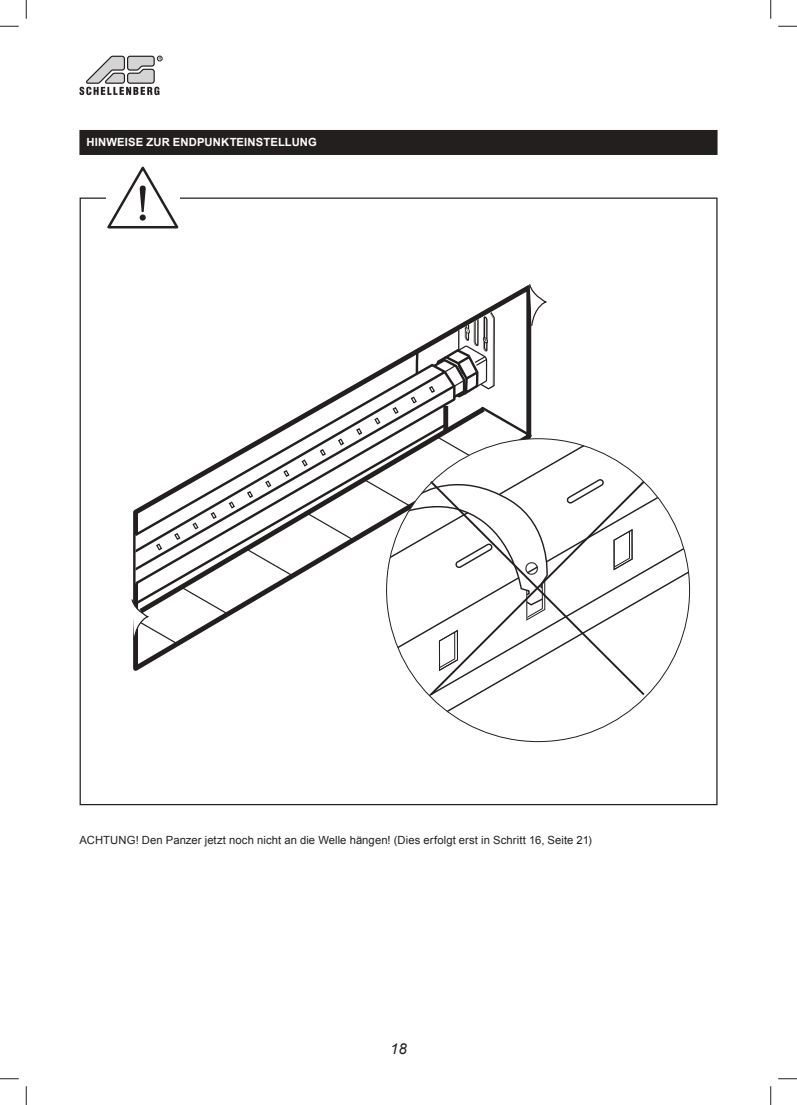
<style>
.page{position:relative;width:797px;height:1105px;background:#fff}
.page>*{position:absolute;margin:0;border:0;box-sizing:border-box;transform-origin:0 0}
.t1{font:italic 15px "Arial";color:#241f1f}
.t2{font:11.25px "Arial";letter-spacing:.01em;color:#241f1f}
.t3{font:700 11.25px "Arial";letter-spacing:.01em;color:#fff}
</style>
<div class="page">
<div style="left:79px;top:130px;width:638px;height:25px;background:#241f1f"></div>
<svg style="left:131px;top:599px;width:95px;height:46px"></svg>
<svg style="left:136px;top:606px;width:110px;height:12px"></svg>
<svg style="left:133px;top:422px;width:168px;height:184px"></svg>
<svg style="left:409px;top:539px;width:280px;height:203px"></svg>
<svg style="left:301px;top:284px;width:304px;height:387px"></svg>
<svg style="left:428px;top:479px;width:218px;height:218px"></svg>
<svg style="left:107px;top:166px;width:72px;height:63px"></svg>
<svg style="left:79px;top:55px;width:83px;height:40px"></svg>
<svg style="left:0;top:25px;width:19px;height:2px"></svg>
<svg style="left:778px;top:25px;width:19px;height:2px"></svg>
<svg style="left:0;top:1078px;width:19px;height:1px"></svg>
<svg style="left:778px;top:1078px;width:19px;height:1px"></svg>
<svg style="left:25px;top:0;width:2px;height:19px"></svg>
<svg style="left:25px;top:1086px;width:2px;height:19px"></svg>
<svg style="left:770px;top:0;width:1px;height:19px"></svg>
<svg style="left:770px;top:1086px;width:1px;height:19px"></svg>
<p class="t3" style="left:86px;top:135px;width:232px">HINWEISE ZUR ENDPUNKTEINSTELLUNG</p>
<p class="t2" style="left:79px;top:833px;width:514px">ACHTUNG! Den Panzer jetzt noch nicht an die Welle hängen! (Dies erfolgt erst in Schritt 16, Seite 21)</p>
<h1 class="t1" style="left:390px;top:1039px;width:18px">18</h1>
</div>
